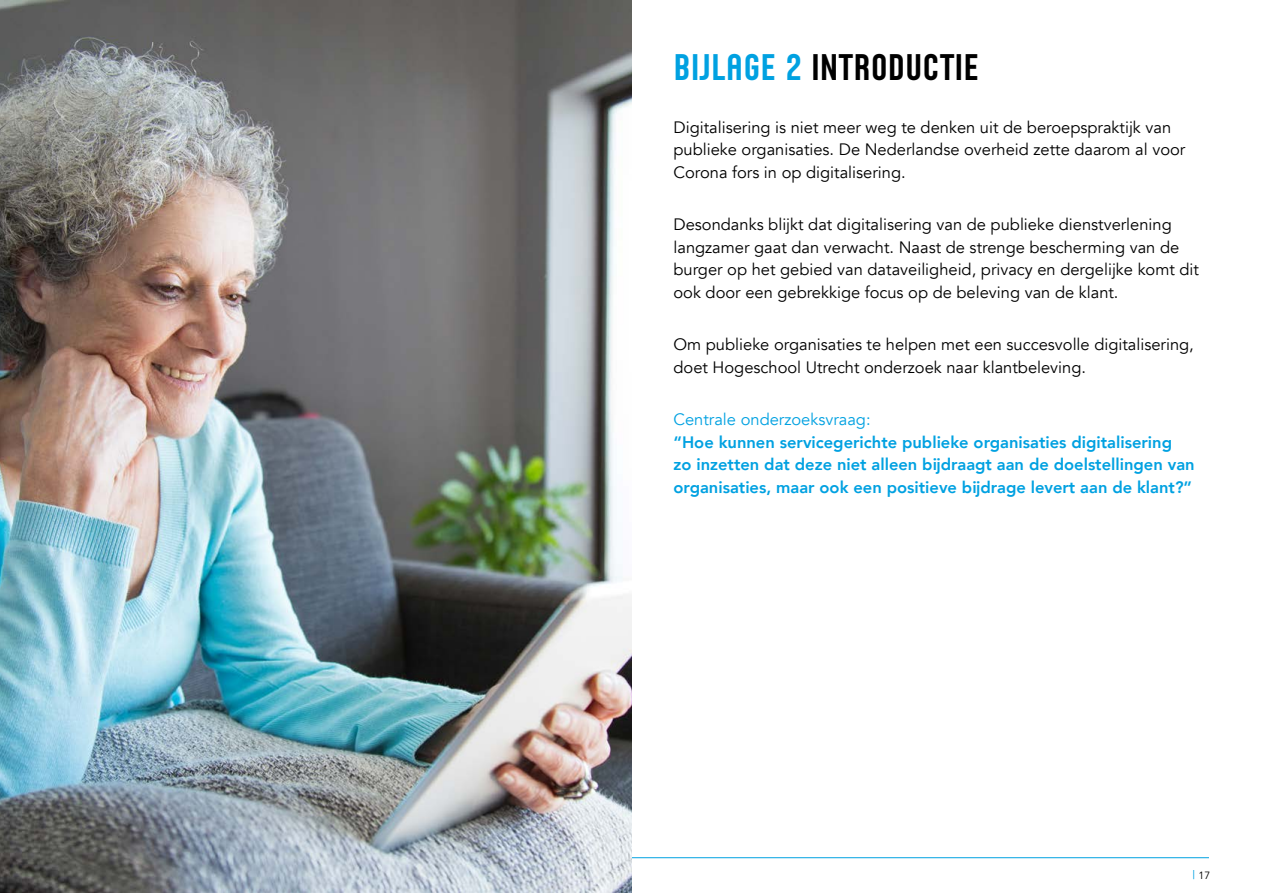
<style>
.page{position:relative;width:1263px;height:893px;background:#fff}
.page>*{position:absolute;margin:0;border:0;box-sizing:border-box;transform-origin:0 0}
.t1{font:37.5px "Husans";color:#000}
.t2{font:16.5px/22.5px "Avenir";color:#000}
.t3{font:800 16.5px/22.5px "Avenir";color:#00a1e1}
.t4{font:16.5px "Avenir";color:#00a1e1}
.t5{font:10.5px "Avenir";color:#000}
.s1{color:#00a1e1}
.s2{font-size:12px;color:#00a1e1}
</style>
<div class="page">
<hr style="left:54px;top:857px;width:1155px;height:1px;background:#00a1e1">
<img style="left:0;top:0;width:631px;height:893px">
<h1 class="t1" style="left:673px;top:46px;width:307px"><span class="s1">BIJLAGE 2</span> INTRODUCTIE</h1>
<p class="t2" style="left:673px;top:116px;width:513px">Digitalisering is niet meer weg te denken uit de beroepspraktijk van publieke organisaties. De Nederlandse overheid zette daarom al voor<br>Corona fors in op digitalisering.</p>
<p class="t2" style="left:673px;top:214px;width:527px">Desondanks blijkt dat digitalisering van de publieke dienstverlening langzamer gaat dan verwacht. Naast de strenge bescherming van de burger op het gebied van dataveiligheid, privacy en dergelijke komt dit ook door een gebrekkige focus op de beleving van de klant.</p>
<p class="t2" style="left:673px;top:334px;width:522px">Om publieke organisaties te helpen met een succesvolle digitalisering, doet Hogeschool Utrecht onderzoek naar klantbeleving.</p>
<p class="t4" style="left:673px;top:410px;width:199px">Centrale onderzoeksvraag:</p>
<p class="t3" style="left:673px;top:431px;width:523px">“Hoe kunnen servicegerichte publieke organisaties digitalisering<br>zo inzetten dat deze niet alleen bijdraagt aan de doelstellingen van organisaties, maar ook een positieve bijdrage levert aan de klant?”</p>
<p class="t5" style="left:1192px;top:869px;width:19px"><span class="s2">|</span> 17</p>
</div>
